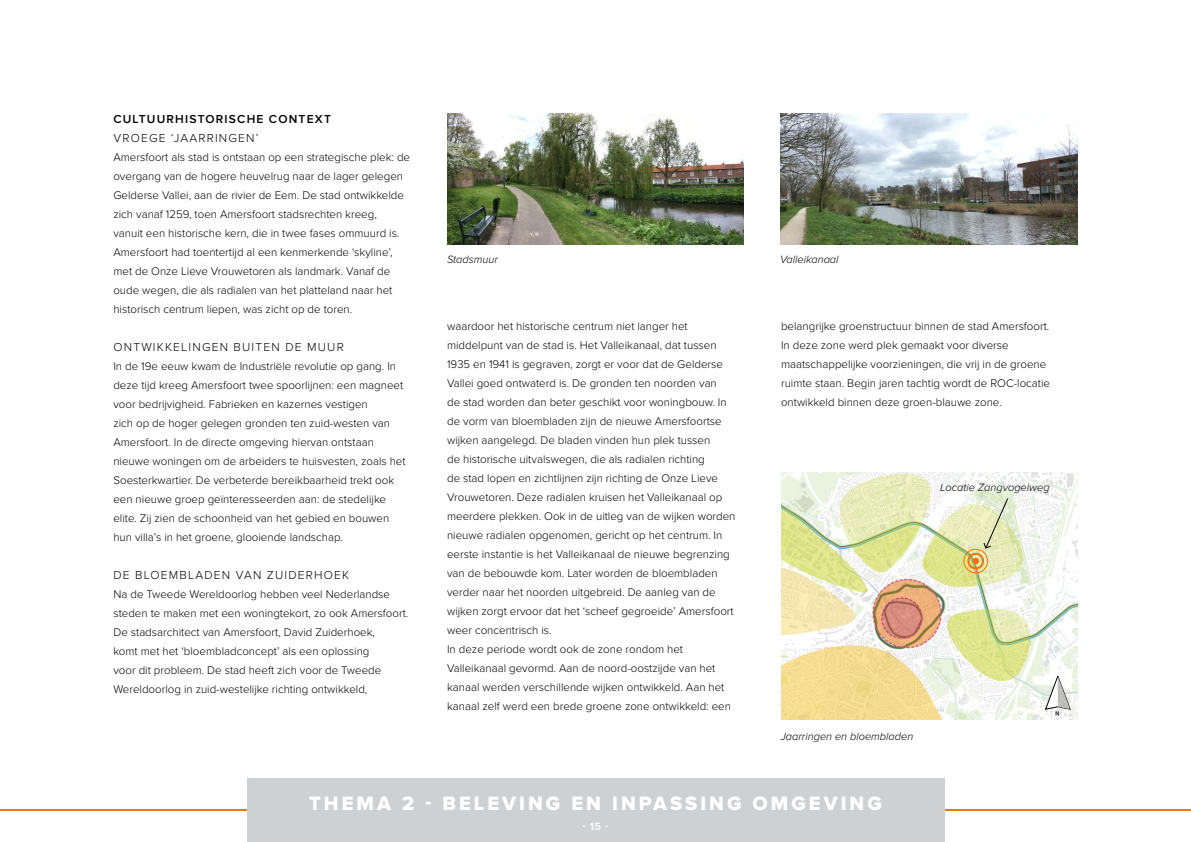
<style>
.page{position:relative;width:1191px;height:842px;background:#fff}
.page>*{position:absolute;margin:0;border:0;box-sizing:border-box;transform-origin:0 0}
.t1{font:20px "Proxima Nova Extrabld";letter-spacing:.15em;color:#fff}
.t2{font:300 12px "Proxima Nova";letter-spacing:.1em;color:#000}
.t3{font:600 12px "Proxima Nova";letter-spacing:.1em;color:#000}
.t4{font:300 11.5px/19px "Proxima Nova";color:#000}
.t5{font:italic 300 11px "Proxima Nova";color:#000}
.t6{font:600 11px "Proxima Nova";color:#fff}
</style>
<div class="page">
<img style="left:781px;top:472px;width:297px;height:247px">
<svg style="left:1045px;top:676px;width:25px;height:40px"></svg>
<svg style="left:982px;top:497px;width:27px;height:52px"></svg>
<div style="left:967px;top:553px;width:17px;height:16px;border:2px solid #ed7509;border-radius:50%"></div>
<div style="left:963px;top:549px;width:25px;height:24px;border:1px solid #ed7509;border-radius:50%"></div>
<div style="left:972px;top:558px;width:7px;height:6px;background:#ed7509;border-radius:50%"></div>
<img style="left:447px;top:113px;width:297px;height:132px">
<img style="left:780px;top:113px;width:297px;height:132px">
<hr style="left:0;top:809px;width:1191px;height:2px;background:#ed7509">
<div style="left:247px;top:778px;width:697px;height:64px;background:#cfd0d1"></div>
<p class="t3" style="left:113px;top:113px;width:219px">CULTUURHISTORISCHE CONTEXT</p>
<p class="t2" style="left:113px;top:129px;width:146px">VROEGE ‘JAARRINGEN’</p>
<p class="t4" style="left:113px;top:147px;width:298px">Amersfoort als stad is ontstaan op een strategische plek: de overgang van de hogere heuvelrug naar de lager gelegen Gelderse Vallei, aan de rivier de Eem. De stad ontwikkelde zich vanaf 1259, toen Amersfoort stadsrechten kreeg,<br>vanuit een historische kern, die in twee fases ommuurd is.<br>Amersfoort had toentertijd al een kenmerkende ‘skyline’, met de Onze Lieve Vrouwetoren als landmark. Vanaf de oude wegen, die als radialen van het platteland naar het historisch centrum liepen, was zicht op de toren.</p>
<p class="t2" style="left:113px;top:338px;width:232px">ONTWIKKELINGEN BUITEN DE MUUR</p>
<p class="t4" style="left:113px;top:356px;width:294px">In de 19e eeuw kwam de Industriële revolutie op gang. In deze tijd kreeg Amersfoort twee spoorlijnen: een magneet voor bedrijvigheid. Fabrieken en kazernes vestigen<br>zich op de hoger gelegen gronden ten zuid-westen van Amersfoort. In de directe omgeving hiervan ontstaan nieuwe woningen om de arbeiders te huisvesten, zoals het Soesterkwartier. De verbeterde bereikbaarheid trekt ook een nieuwe groep geïnteresseerden aan: de stedelijke elite. Zij zien de schoonheid van het gebied en bouwen hun villa’s in het groene, glooiende landschap.</p>
<p class="t2" style="left:113px;top:566px;width:237px">DE BLOEMBLADEN VAN ZUIDERHOEK</p>
<p class="t4" style="left:113px;top:584px;width:295px">Na de Tweede Wereldoorlog hebben veel Nederlandse steden te maken met een woningtekort, zo ook Amersfoort.<br>De stadsarchitect van Amersfoort, David Zuiderhoek,<br>komt met het ‘bloembladconcept’ als een oplossing<br>voor dit probleem. De stad heeft zich voor de Tweede Wereldoorlog in zuid-westelijke richting ontwikkeld,</p>
<p class="t5" style="left:447px;top:251px;width:52px">Stadsmuur</p>
<p class="t5" style="left:780px;top:251px;width:60px">Valleikanaal</p>
<p class="t4" style="left:447px;top:316px;width:290px">waardoor het historische centrum niet langer het middelpunt van de stad is. Het Valleikanaal, dat tussen 1935 en 1941 is gegraven, zorgt er voor dat de Gelderse Vallei goed ontwaterd is. De gronden ten noorden van<br>de stad worden dan beter geschikt voor woningbouw. In de vorm van bloembladen zijn de nieuwe Amersfoortse wijken aangelegd. De bladen vinden hun plek tussen<br>de historische uitvalswegen, die als radialen richting<br>de stad lopen en zichtlijnen zijn richting de Onze Lieve Vrouwetoren. Deze radialen kruisen het Valleikanaal op meerdere plekken. Ook in de uitleg van de wijken worden nieuwe radialen opgenomen, gericht op het centrum. In eerste instantie is het Valleikanaal de nieuwe begrenzing van de bebouwde kom. Later worden de bloembladen verder naar het noorden uitgebreid. De aanleg van de wijken zorgt ervoor dat het ‘scheef gegroeide’ Amersfoort weer concentrisch is.<br>In deze periode wordt ook de zone rondom het Valleikanaal gevormd. Aan de noord-oostzijde van het kanaal werden verschillende wijken ontwikkeld. Aan het kanaal zelf werd een brede groene zone ontwikkeld: een</p>
<p class="t4" style="left:781px;top:316px;width:270px">belangrijke groenstructuur binnen de stad Amersfoort.<br>In deze zone werd plek gemaakt voor diverse maatschappelijke voorzieningen, die vrij in de groene ruimte staan. Begin jaren tachtig wordt de ROC-locatie ontwikkeld binnen deze groen-blauwe zone.</p>
<p class="t5" style="left:940px;top:479px;width:111px">Locatie Zangvogelweg</p>
<p class="t5" style="left:780px;top:728px;width:134px">Jaarringen en bloembladen</p>
<h1 class="t1" style="left:309px;top:794px;width:574px">THEMA 2 - BELEVING EN INPASSING OMGEVING</h1>
<p class="t6" style="left:582px;top:822px;width:27px">- 15 -</p>
</div>
